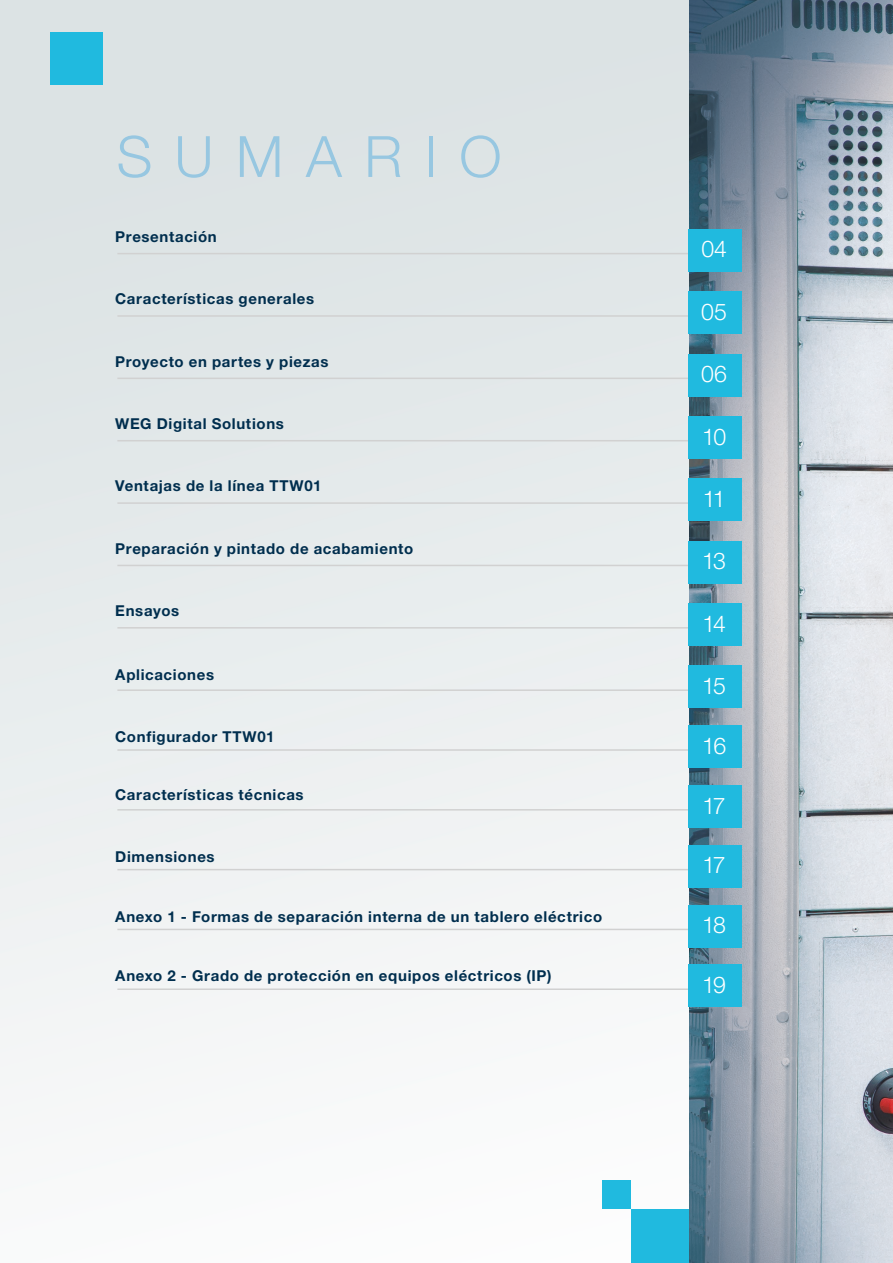
<style>
.page{position:relative;width:893px;height:1263px;background:#fff}
.page>*{position:absolute;margin:0;border:0;box-sizing:border-box;transform-origin:0 0}
.t1{font:300 57px "Helvetica Neue LT Pro";letter-spacing:.39em;color:#97c7e1}
.t2{font:300 23.1px "Helvetica Neue LT Pro";letter-spacing:-.075em;color:#fff}
.t3{font:700 15px "Helvetica Neue LT Pro";letter-spacing:.045em;color:#002e4e}
</style>
<div class="page">
<img style="left:0;top:0;width:893px;height:1263px">
<hr style="left:117px;top:689px;width:611px;height:2px;background:#d1d1d1">
<div style="left:689px;top:666px;width:53px;height:42px;background:#20badf"></div>
<hr style="left:117px;top:809px;width:611px;height:1px;background:#d1d1d1">
<div style="left:689px;top:785px;width:53px;height:43px;background:#20badf"></div>
<hr style="left:117px;top:929px;width:611px;height:1px;background:#d1d1d1">
<div style="left:689px;top:905px;width:53px;height:42px;background:#20badf"></div>
<hr style="left:117px;top:749px;width:611px;height:2px;background:#d1d1d1">
<div style="left:689px;top:725px;width:53px;height:43px;background:#20badf"></div>
<hr style="left:117px;top:869px;width:611px;height:1px;background:#d1d1d1">
<div style="left:689px;top:845px;width:53px;height:42px;background:#20badf"></div>
<hr style="left:117px;top:988px;width:611px;height:2px;background:#d1d1d1">
<div style="left:689px;top:965px;width:53px;height:42px;background:#20badf"></div>
<div style="left:51px;top:33px;width:52px;height:52px;background:#20badf"></div>
<div style="left:631px;top:1209px;width:58px;height:54px;background:#20badf"></div>
<div style="left:603px;top:1180px;width:28px;height:29px;background:#20badf"></div>
<hr style="left:117px;top:253px;width:611px;height:1px;background:#d1d1d1">
<div style="left:689px;top:229px;width:53px;height:42px;background:#20badf"></div>
<hr style="left:117px;top:378px;width:611px;height:1px;background:#d1d1d1">
<div style="left:689px;top:354px;width:53px;height:42px;background:#20badf"></div>
<hr style="left:117px;top:315px;width:611px;height:2px;background:#d1d1d1">
<div style="left:689px;top:291px;width:53px;height:43px;background:#20badf"></div>
<hr style="left:117px;top:440px;width:611px;height:1px;background:#d1d1d1">
<div style="left:689px;top:416px;width:53px;height:43px;background:#20badf"></div>
<hr style="left:117px;top:502px;width:611px;height:2px;background:#d1d1d1">
<div style="left:689px;top:479px;width:53px;height:42px;background:#20badf"></div>
<hr style="left:117px;top:565px;width:611px;height:1px;background:#d1d1d1">
<div style="left:689px;top:541px;width:53px;height:42px;background:#20badf"></div>
<hr style="left:117px;top:627px;width:611px;height:1px;background:#d1d1d1">
<div style="left:689px;top:603px;width:53px;height:43px;background:#20badf"></div>
<h1 class="t1" style="left:117px;top:122px;width:386px">SUMARIO</h1>
<p class="t3" style="left:115px;top:227px;width:103px">Presentación</p>
<p class="t3" style="left:115px;top:289px;width:200px">Características generales</p>
<p class="t3" style="left:115px;top:352px;width:215px">Proyecto en partes y piezas</p>
<p class="t3" style="left:115px;top:414px;width:170px">WEG Digital Solutions</p>
<p class="t3" style="left:115px;top:476px;width:208px">Ventajas de la línea TTW01</p>
<p class="t3" style="left:115px;top:539px;width:299px">Preparación y pintado de acabamiento</p>
<p class="t3" style="left:115px;top:601px;width:65px">Ensayos</p>
<p class="t3" style="left:115px;top:665px;width:100px">Aplicaciones</p>
<h2 class="t2" style="left:701px;top:235px;width:27px">04</h2>
<h2 class="t2" style="left:701px;top:297px;width:27px">05</h2>
<h2 class="t2" style="left:701px;top:360px;width:27px">06</h2>
<h2 class="t2" style="left:702px;top:422px;width:26px">10</h2>
<h2 class="t2" style="left:703px;top:484px;width:24px">11</h2>
<h2 class="t2" style="left:702px;top:547px;width:25px">13</h2>
<h2 class="t2" style="left:702px;top:609px;width:25px">14</h2>
<h2 class="t2" style="left:702px;top:672px;width:25px">15</h2>
<p class="t3" style="left:115px;top:727px;width:161px">Configurador TTW01</p>
<h2 class="t2" style="left:702px;top:731px;width:26px">16</h2>
<p class="t3" style="left:115px;top:785px;width:190px">Características técnicas</p>
<p class="t3" style="left:115px;top:847px;width:101px">Dimensiones</p>
<h2 class="t2" style="left:702px;top:791px;width:25px">17</h2>
<h2 class="t2" style="left:702px;top:851px;width:25px">17</h2>
<p class="t3" style="left:115px;top:907px;width:488px">Anexo 1 - Formas de separación interna de un tablero eléctrico</p>
<h2 class="t2" style="left:702px;top:911px;width:25px">18</h2>
<p class="t3" style="left:115px;top:967px;width:438px">Anexo 2 - Grado de protección en equipos eléctricos (IP)</p>
<h2 class="t2" style="left:702px;top:971px;width:26px">19</h2>
</div>
